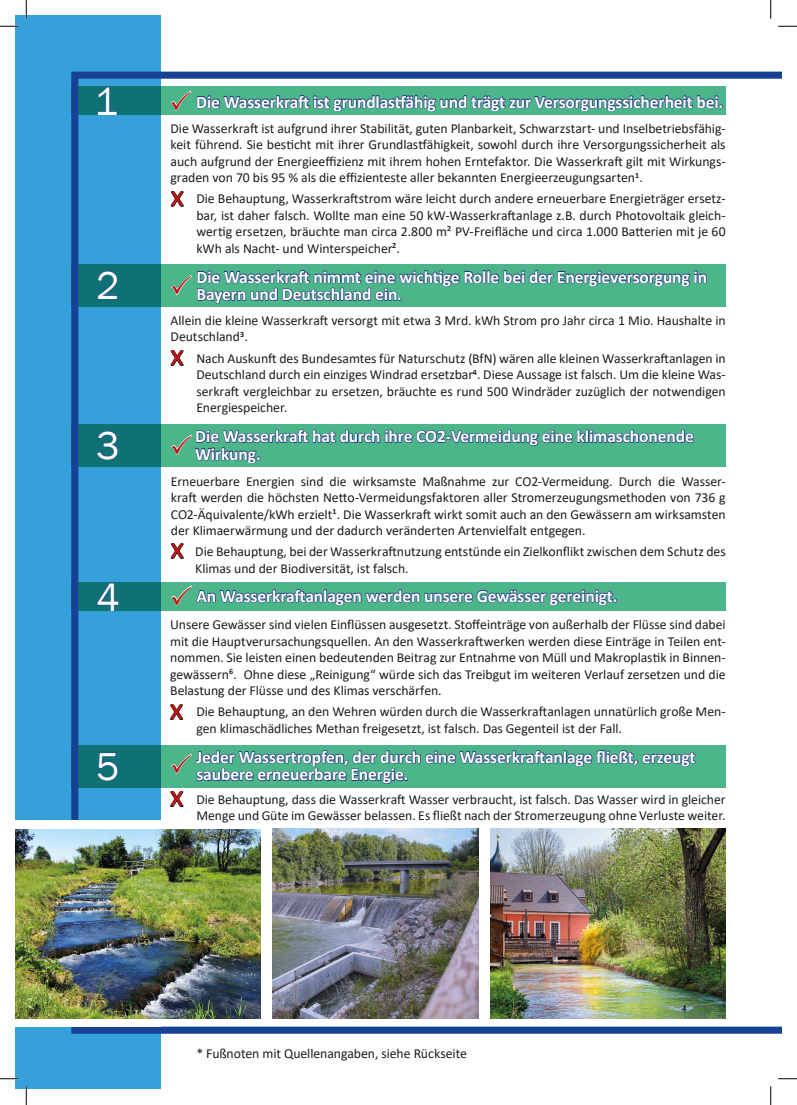
<style>
.page{position:relative;width:797px;height:1105px;background:#fff}
.page>*{position:absolute;margin:0;border:0;box-sizing:border-box;transform-origin:0 0}
.t1{font:40px "Franklin Gothic";color:#fff}
.t2{font:31.62px "Calibri";color:#c00e0e}
.t3{font:31px "Calibri";color:#c00e0e}
.t4{font:700 17.5px/17.5px "Calibri";letter-spacing:-.005em;color:#fff}
.t5{font:13.75px/16.5px "Calibri";letter-spacing:-.005em;color:#1d1d1b;text-align:justify}
</style>
<div class="page">
<div style="left:16px;top:16px;width:145px;height:1073px;background:#36a0da"></div>
<img style="left:71px;top:72px;width:710px;height:962px">
<div style="left:16px;top:820px;width:145px;height:207px;background:#fff"></div>
<img style="left:16px;top:829px;width:244px;height:190px">
<svg style="left:0;top:25px;width:19px;height:2px"></svg>
<svg style="left:778px;top:25px;width:19px;height:2px"></svg>
<svg style="left:0;top:1078px;width:19px;height:1px"></svg>
<svg style="left:778px;top:1078px;width:19px;height:1px"></svg>
<svg style="left:25px;top:0;width:2px;height:19px"></svg>
<svg style="left:25px;top:1086px;width:2px;height:19px"></svg>
<svg style="left:770px;top:0;width:1px;height:19px"></svg>
<svg style="left:770px;top:1086px;width:1px;height:19px"></svg>
<svg style="left:169px;top:89px;width:554px;height:28px;background:#519e91"></svg>
<svg style="left:170px;top:264px;width:537px;height:47px;background:#55a492"></svg>
<svg style="left:170px;top:423px;width:525px;height:46px;background:#52a790"></svg>
<svg style="left:170px;top:583px;width:448px;height:28px;background:#459a88"></svg>
<svg style="left:169px;top:744px;width:527px;height:63px"></svg>
<h1 class="t1" style="left:94px;top:76px;width:25px">1</h1>
<p class="t4" style="left:196px;top:93px;width:528px">Die Wasserkraft ist grundlastfähig und trägt zur Versorgungssicherheit bei.</p>
<p class="t5" style="left:170px;top:119px;width:556px">Die Wasserkraft ist aufgrund ihrer Stabilität, guten Planbarkeit, Schwarzstart- und Inselbetriebsfähig&shy;keit führend. Sie besticht mit ihrer Grundlastfähigkeit, sowohl durch ihre Versorgungssicherheit als auch aufgrund der Energieeffizienz mit ihrem hohen Erntefaktor. Die Wasserkraft gilt mit Wirkungs&shy;graden von 70 bis 95 % als die effizienteste aller bekannten Energieerzeugungsarten<sup>1</sup>.</p>
<h3 class="t3" style="left:170px;top:174px;width:15px">x</h3>
<p class="t5" style="left:196px;top:190px;width:531px">Die Behauptung, Wasserkraftstrom wäre leicht durch andere erneuerbare Energieträger ersetz&shy;bar, ist daher falsch. Wollte man eine 50 kW-Wasserkraftanlage z.B. durch Photovoltaik gleich&shy;wertig ersetzen, bräuchte man circa 2.800 m² PV-Freifläche und circa 1.000 Batterien mit je 60 kWh als Nacht- und Winterspeicher<sup>2</sup>.</p>
<h1 class="t1" style="left:96px;top:260px;width:25px">2</h1>
<p class="t4" style="left:196px;top:268px;width:512px">Die Wasserkraft nimmt eine wichtige Rolle bei der Energieversorgung in<br>Bayern und Deutschland ein.</p>
<p class="t5" style="left:170px;top:312px;width:556px">Allein die kleine Wasserkraft versorgt mit etwa 3 Mrd. kWh Strom pro Jahr circa 1 Mio. Haushalte in<br>Deutschland<sup>3</sup>.</p>
<p class="t5" style="left:196px;top:349px;width:531px">Nach Auskunft des Bundesamtes für Naturschutz (BfN) wären alle kleinen Wasserkraftanlagen in Deutschland durch ein einziges Windrad ersetzbar<sup>4</sup>. Diese Aussage ist falsch. Um die kleine Was&shy;serkraft vergleichbar zu ersetzen, bräuchte es rund 500 Windräder zuzüglich der notwendigen Energiespeicher.</p>
<h3 class="t3" style="left:170px;top:333px;width:15px">x</h3>
<h1 class="t1" style="left:96px;top:421px;width:25px">3</h1>
<p class="t4" style="left:195px;top:427px;width:500px">Die Wasserkraft hat durch ihre CO2-Vermeidung eine klimaschonende<br>Wirkung.</p>
<p class="t5" style="left:171px;top:473px;width:556px">Erneuerbare Energien sind die wirksamste Maßnahme zur CO2-Vermeidung. Durch die Wasser&shy;kraft werden die höchsten Netto-Vermeidungsfaktoren aller Stromerzeugungsmethoden von 736 g CO2-Äquivalente/kWh erzielt<sup>1</sup>. Die Wasserkraft wirkt somit auch an den Gewässern am wirksamsten der Klimaerwärmung und der dadurch veränderten Artenvielfalt entgegen.</p>
<p class="t5" style="left:195px;top:543px;width:532px">Die Behauptung, bei der Wasserkraftnutzung entstünde ein Zielkonflikt zwischen dem Schutz des<br>Klimas und der Biodiversität, ist falsch.</p>
<h3 class="t3" style="left:170px;top:526px;width:15px">x</h3>
<h1 class="t1" style="left:96px;top:572px;width:25px">4</h1>
<p class="t4" style="left:196px;top:587px;width:422px">An Wasserkraftanlagen werden unsere Gewässer gereinigt.</p>
<p class="t5" style="left:170px;top:616px;width:557px">Unsere Gewässer sind vielen Einflüssen ausgesetzt. Stoffeinträge von außerhalb der Flüsse sind dabei mit die Hauptverursachungsquellen. An den Wasserkraftwerken werden diese Einträge in Teilen ent&shy;nommen. Sie leisten einen bedeutenden Beitrag zur Entnahme von Müll und Makroplastik in Binnen&shy;gewässern<sup>6</sup>. Ohne diese „Reinigung“ würde sich das Treibgut im weiteren Verlauf zersetzen und die Belastung der Flüsse und des Klimas verschärfen.</p>
<p class="t5" style="left:196px;top:703px;width:531px">Die Behauptung, an den Wehren würden durch die Wasserkraftanlagen unnatürlich große Men&shy;gen klimaschädliches Methan freigesetzt, ist falsch. Das Gegenteil ist der Fall.</p>
<h1 class="t1" style="left:96px;top:742px;width:25px">5</h1>
<p class="t4" style="left:196px;top:748px;width:500px">Jeder Wassertropfen, der durch eine Wasserkraftanlage fließt, erzeugt saubere erneuerbare Energie.</p>
<p class="t5" style="left:196px;top:791px;width:531px">Die Behauptung, dass die Wasserkraft Wasser verbraucht, ist falsch. Das Wasser wird in gleicher<br>Menge und Güte im Gewässer belassen. Es fließt nach der Stromerzeugung ohne Verluste weiter.</p>
<h3 class="t3" style="left:170px;top:687px;width:15px">x</h3>
<h2 class="t2" style="left:170px;top:774px;width:15px">x</h2>
<p class="t5" style="left:196px;top:1045px;width:272px">* Fußnoten mit Quellenangaben, siehe Rückseite</p>
</div>
